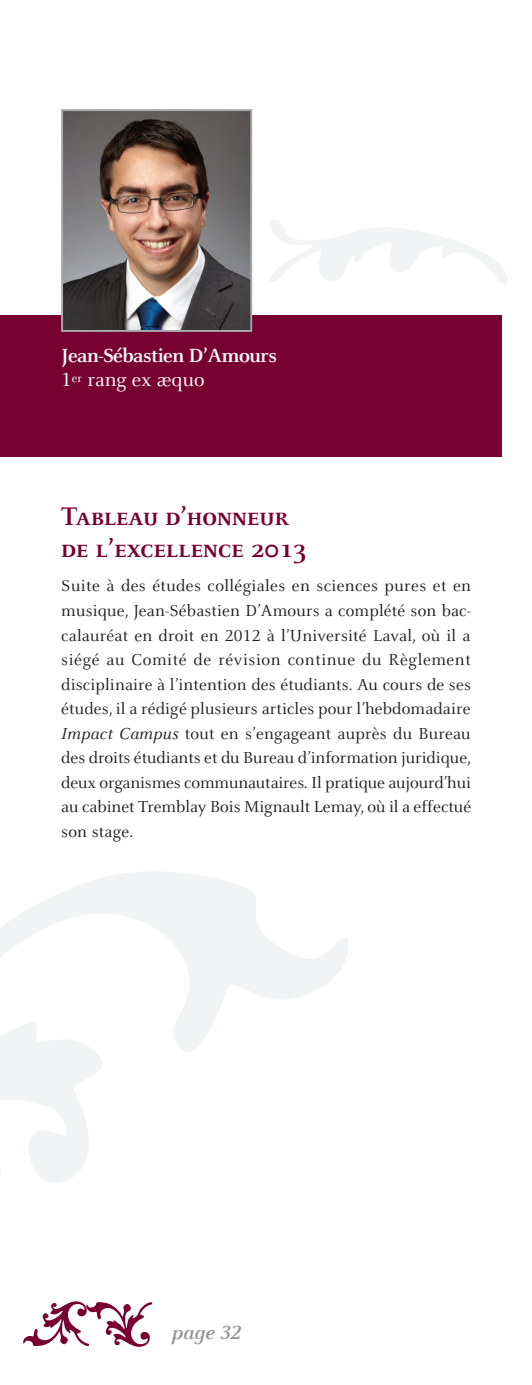
<style>
.page{position:relative;width:532px;height:1385px;background:#fff}
.page>*{position:absolute;margin:0;border:0;box-sizing:border-box;transform-origin:0 0}
.Titre{font:700 28px/31.5px "Barreau Caps";color:#780031}
.nom{font:700 21px "Barreau";letter-spacing:-.025em;color:#fff}
.cabinet{font:21px "Barreau";color:#fff}
.t1{font:italic 700 21px "Barreau";color:#939598}
.Titre-2{font:17.5px/24.5px "Barreau";color:#231f20;text-align:justify}
.s1{font-style:italic}
</style>
<div class="page">
<div style="left:0;top:315px;width:502px;height:142px;background:#780031"></div>
<svg style="left:23px;top:1301px;width:129px;height:45px"></svg>
<img style="left:64px;top:112px;width:185px;height:217px">
<div style="left:61px;top:109px;width:191px;height:223px;border:2px solid #a8a9ad"></div>
<svg style="left:0;top:872px;width:348px;height:311px"></svg>
<p class="nom" style="left:61px;top:343px;width:217px">Jean-Sébastien D’Amours</p>
<p class="cabinet" style="left:61px;top:369px;width:145px">1<sup>er</sup> rang ex æquo</p>
<p class="Titre" style="left:61px;top:500px;width:247px">Tableau d’honneur de l’excellence 2013</p>
<p class="Titre-2" style="left:61px;top:574px;width:411px">Suite à des études collégiales en sciences pures et en musique, Jean-Sébastien D’Amours a complété son bac&shy;calauréat en droit en 2012 à l’Université Laval, où il a siégé au Comité de révision continue du Règlement disciplinaire à l’intention des étudiants. Au cours de ses études, il a rédigé plusieurs articles pour l’hebdomadaire <span class="s1">Impact Campus</span> tout en s’engageant auprès du Bureau des droits étudiants et du Bureau d’information juridique, deux organismes communautaires. Il pratique aujourd’hui au cabinet Tremblay Bois Mignault Lemay, où il a effectué son stage.</p>
<p class="t1" style="left:172px;top:1320px;width:71px">page 32</p>
</div>
